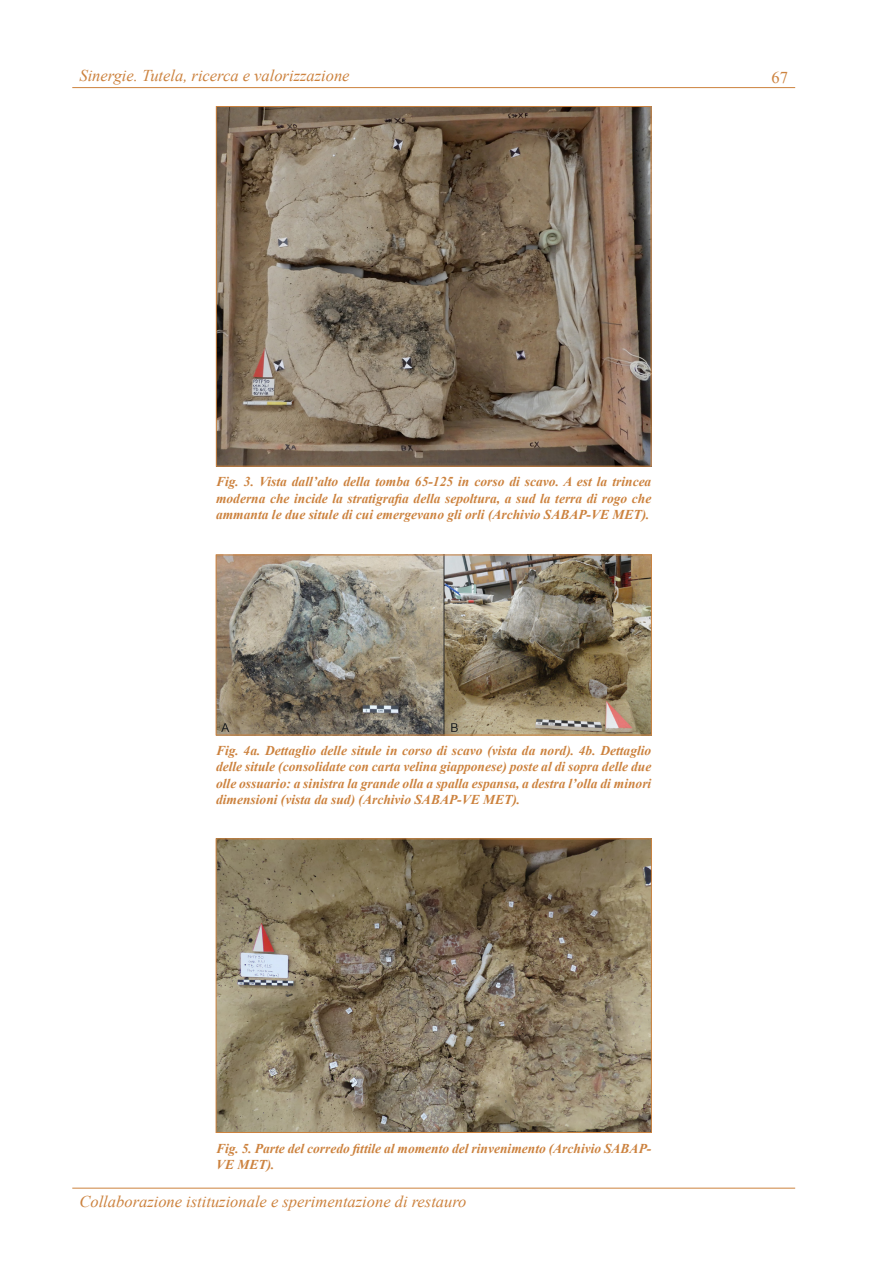
<style>
.page{position:relative;width:893px;height:1263px;background:#fff}
.page>*{position:absolute;margin:0;border:0;box-sizing:border-box;transform-origin:0 0}
.t1{font:italic 16.5px "Times New Roman";color:#cc823e}
.t2{font:16.5px "Times New Roman";color:#cc823e}
.t3{font:italic 700 13.5px/16.2px "Times New Roman";color:#cc823e;text-align:justify}
</style>
<div class="page">
<hr style="left:72px;top:87px;width:723px;height:1px;background:#cc823e">
<hr style="left:72px;top:1188px;width:723px;height:1px;background:#cc823e">
<img style="left:218px;top:108px;width:431px;height:357px">
<div style="left:216px;top:106px;width:435px;height:361px;border:1px solid #cc823e"></div>
<img style="left:218px;top:557px;width:432px;height:176px">
<div style="left:216px;top:555px;width:436px;height:180px;border:1px solid #cc823e"></div>
<img style="left:218px;top:840px;width:432px;height:291px">
<div style="left:216px;top:838px;width:436px;height:295px;border:1px solid #cc823e"></div>
<p class="t1" style="left:79px;top:64px;width:272px">Sinergie. Tutela, ricerca e valorizzazione</p>
<p class="t2" style="left:771px;top:66px;width:18px">67</p>
<p class="t3" style="left:216px;top:473px;width:437px">Fig. 3. Vista dall’alto della tomba 65-125 in corso di scavo. A est la trincea moderna che incide la stratigrafia della sepoltura, a sud la terra di rogo che ammanta le due situle di cui emergevano gli orli (Archivio SABAP-VE MET).</p>
<p class="t3" style="left:216px;top:742px;width:437px">Fig. 4a. Dettaglio delle situle in corso di scavo (vista da nord). 4b. Dettaglio delle situle (consolidate con carta velina giapponese) poste al di sopra delle due olle ossuario: a sinistra la grande olla a spalla espansa, a destra l’olla di minori dimensioni (vista da sud) (Archivio SABAP-VE MET).</p>
<p class="t3" style="left:216px;top:1140px;width:437px">Fig. 5. Parte del corredo fittile al momento del rinvenimento (Archivio SABAP-<br>VE MET).</p>
<p class="t1" style="left:79px;top:1190px;width:388px">Collaborazione istituzionale e sperimentazione di restauro</p>
</div>
